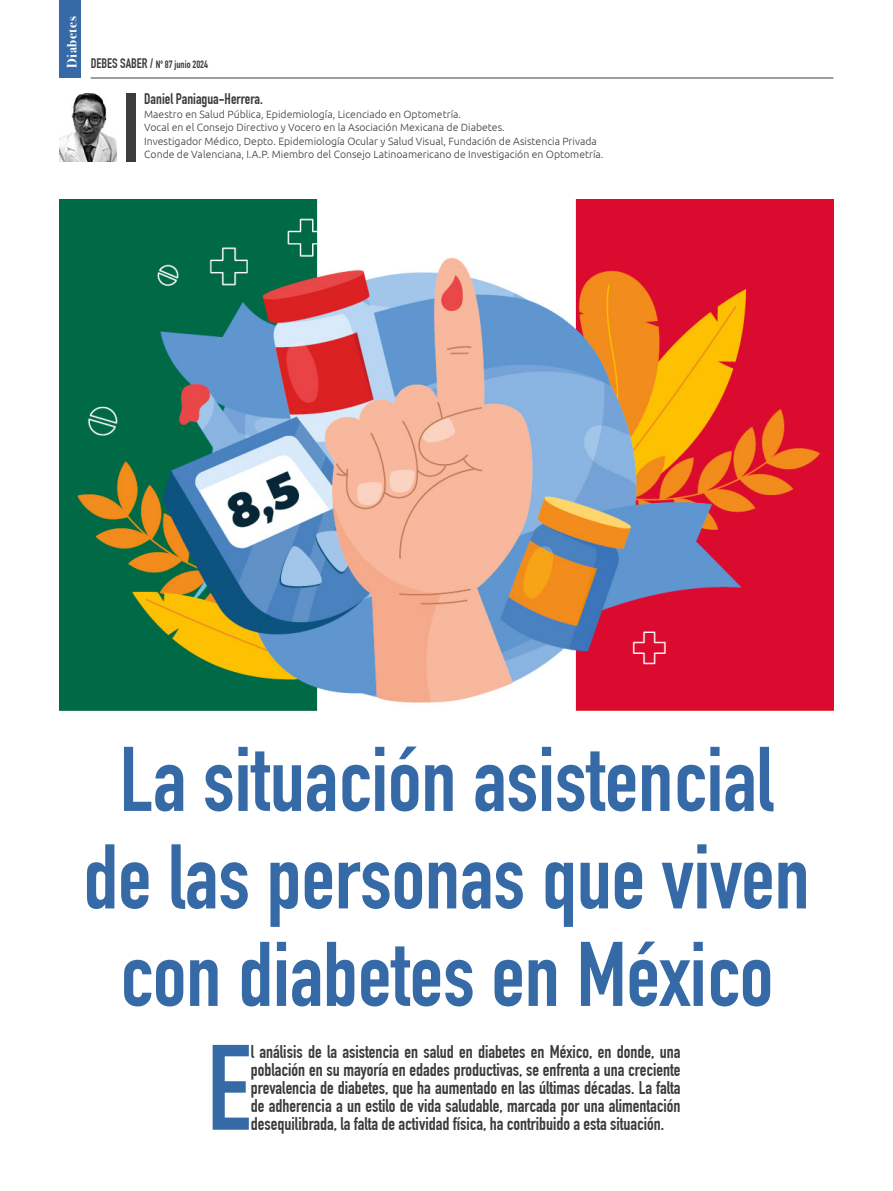
<style>
.page{position:relative;width:893px;height:1191px;background:#fff}
.page>*{position:absolute;margin:0;border:0;box-sizing:border-box;transform-origin:0 0}
.t1{font:119.1px "DIN Engschrift Std";color:#366aa7}
.t2{font:90px/97.5px "DIN Engschrift Std";color:#366aa7;text-align:center}
.t3{font:18px/18px "DIN Engschrift Std";color:#3c3c3b;text-align:justify}
.t4{font:15px "DIN Engschrift Std";color:#3c3c3b}
.t5{font:700 13.5px "Bodoni Svty Two ITCTT";letter-spacing:.04em;color:#fff}
.t6{font:300 10.5px/13.5px "Ubuntu";color:#3c3c3b}
.t7{font:10.5px "DIN Engschrift Std";color:#3c3c3b}
.s1{font-size:13.5px}
</style>
<div class="page">
<hr style="left:91px;top:78px;width:742px;height:1px;background:#3c3c3b">
<div style="left:60px;top:0;width:21px;height:78px;background:#366aa7"></div>
<img style="left:60px;top:94px;width:57px;height:68px">
<div style="left:126px;top:94px;width:9px;height:68px;background:#3c3c3b"></div>
<img style="left:60px;top:200px;width:773px;height:510px">
<p class="t5" style="left:61px;top:68px;width:53px;rotate:-90deg">Diabetes</p>
<p class="t7" style="left:91px;top:58px;width:119px"><span class="s1">DEBES SABER /</span> Nº 87 junio 2024</p>
<p class="t4" style="left:144px;top:90px;width:120px">Daniel Paniagua-Herrera.</p>
<p class="t6" style="left:144px;top:107px;width:461px">Maestro en Salud Pública, Epidemiología, Licenciado en Optometría.<br>Vocal en el Consejo Directivo y Vocero en la Asociación Mexicana de Diabetes.<br>Investigador Médico, Depto. Epidemiología Ocular y Salud Visual, Fundación de Asistencia Privada Conde de Valenciana, I.A.P. Miembro del Consejo Latinoamericano de Investigación en Optometría.</p>
<h2 class="t2" style="left:83px;top:731px;width:728px">La situación asistencial de las personas que viven con diabetes en México</h2>
<h1 class="t1" style="left:207px;top:1018px;width:46px">E</h1>
<p class="t3" style="left:251px;top:1042px;width:431px">l análisis de la asistencia en salud en diabetes en México, en donde, una población en su mayoría en edades productivas, se enfrenta a una creciente prevalencia de diabetes, que ha aumentado en las últimas décadas. La falta de adherencia a un estilo de vida saludable, marcada por una alimentación desequilibrada, la falta de actividad física, ha contribuido a esta situación.</p>
</div>
